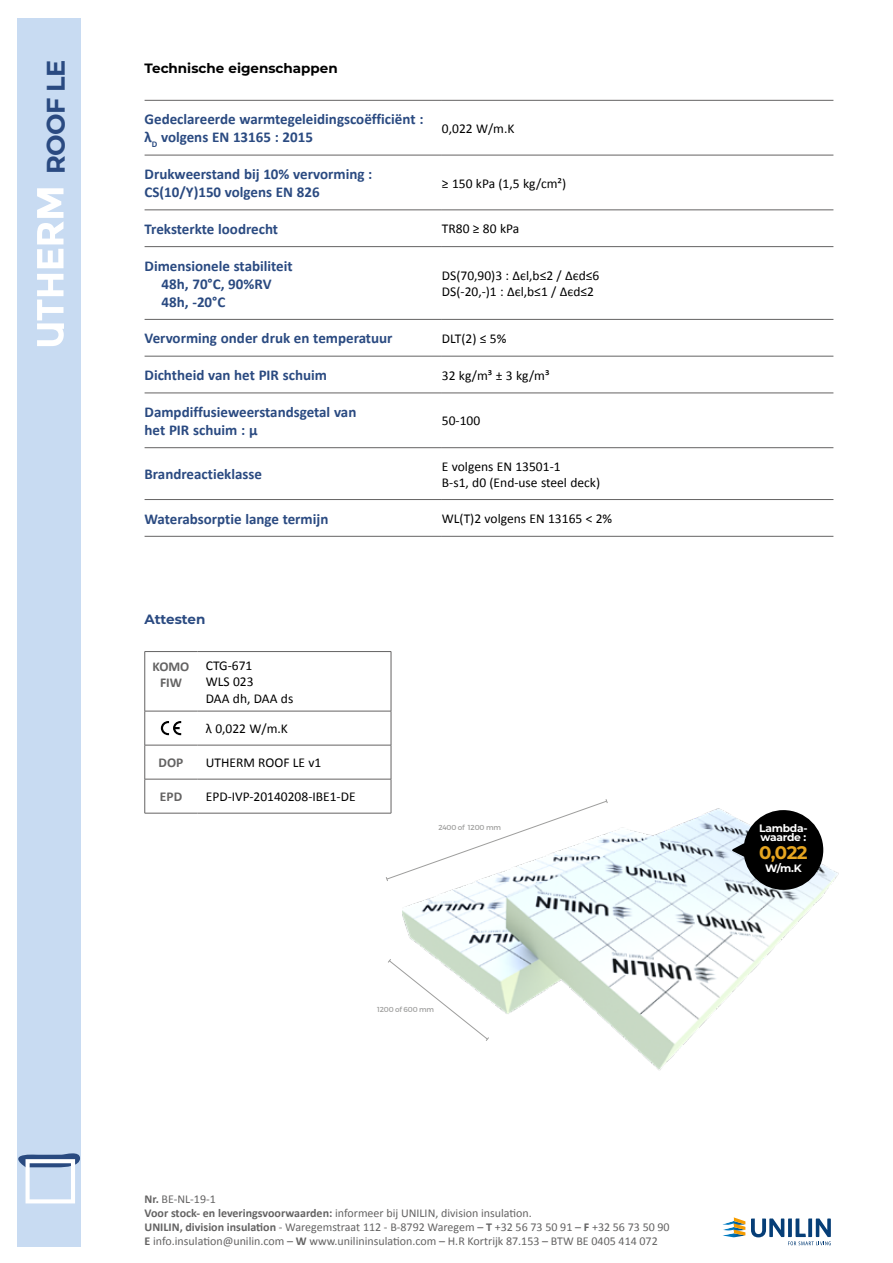
<style>
.page{position:relative;width:893px;height:1263px;background:#fff}
.page>*{position:absolute;margin:0;border:0;box-sizing:border-box;transform-origin:0 0}
.t1{font:700 25.5px "Montserrat";letter-spacing:-.025em;color:#2a4a81}
.t2{font:700 18.15px "Montserrat";color:#e6a520}
.t3{font:700 15px/18px "Calibri";color:#2a4a81}
.t4{font:13.5px/16.2px "Calibri";color:#000}
.t5{font:700 13.5px "Montserrat";color:#000}
.t6{font:700 13.5px/16.2px "Calibri";color:#646363;text-align:center}
.t7{font:700 13.5px "Montserrat";letter-spacing:-.005em;color:#2a4a81}
.t8{font:12px/14.4px "Calibri";color:#646363}
.t9{font:700 10.65px/9.3px "Montserrat";letter-spacing:-.025em;color:#fff}
.t10{font:7.2px "Montserrat";letter-spacing:-.025em;color:#9d9d9c}
.s1{font-weight:700}
</style>
<div class="page">
<div style="left:17px;top:18px;width:64px;height:1228px;background:#c8dbf2"></div>
<svg style="left:751px;top:1218px;width:80px;height:27px"></svg>
<svg style="left:722px;top:1217px;width:23px;height:20px"></svg>
<hr style="left:145px;top:100px;width:297px;height:1px;background:#646363">
<hr style="left:442px;top:100px;width:391px;height:1px;background:#646363">
<hr style="left:145px;top:155px;width:297px;height:1px;background:#646363">
<hr style="left:442px;top:155px;width:391px;height:1px;background:#646363">
<hr style="left:145px;top:210px;width:297px;height:1px;background:#646363">
<hr style="left:442px;top:210px;width:391px;height:1px;background:#646363">
<hr style="left:145px;top:246px;width:297px;height:1px;background:#646363">
<hr style="left:442px;top:246px;width:391px;height:1px;background:#646363">
<hr style="left:145px;top:319px;width:297px;height:1px;background:#646363">
<hr style="left:442px;top:319px;width:391px;height:1px;background:#646363">
<hr style="left:145px;top:356px;width:297px;height:1px;background:#646363">
<hr style="left:442px;top:356px;width:391px;height:1px;background:#646363">
<hr style="left:145px;top:393px;width:297px;height:1px;background:#646363">
<hr style="left:442px;top:393px;width:391px;height:1px;background:#646363">
<hr style="left:145px;top:447px;width:297px;height:1px;background:#646363">
<hr style="left:442px;top:447px;width:391px;height:1px;background:#646363">
<hr style="left:145px;top:499px;width:297px;height:1px;background:#646363">
<hr style="left:442px;top:499px;width:391px;height:1px;background:#646363">
<hr style="left:145px;top:536px;width:297px;height:1px;background:#646363">
<hr style="left:442px;top:536px;width:391px;height:1px;background:#646363">
<svg style="left:37px;top:188px;width:27px;height:158px"></svg>
<hr style="left:145px;top:651px;width:52px;height:1px;background:#646363">
<hr style="left:197px;top:651px;width:194px;height:1px;background:#646363">
<hr style="left:145px;top:711px;width:52px;height:1px;background:#646363">
<hr style="left:197px;top:711px;width:194px;height:1px;background:#646363">
<hr style="left:145px;top:745px;width:52px;height:1px;background:#646363">
<hr style="left:197px;top:745px;width:194px;height:1px;background:#646363">
<hr style="left:145px;top:779px;width:52px;height:1px;background:#646363">
<hr style="left:197px;top:779px;width:194px;height:1px;background:#646363">
<hr style="left:145px;top:813px;width:52px;height:1px;background:#646363">
<hr style="left:197px;top:813px;width:194px;height:1px;background:#646363">
<hr style="left:144px;top:652px;width:1px;height:59px;background:#646363">
<hr style="left:391px;top:652px;width:1px;height:59px;background:#646363">
<hr style="left:144px;top:711px;width:1px;height:34px;background:#646363">
<hr style="left:391px;top:711px;width:1px;height:34px;background:#646363">
<hr style="left:144px;top:745px;width:1px;height:34px;background:#646363">
<hr style="left:391px;top:745px;width:1px;height:34px;background:#646363">
<hr style="left:144px;top:779px;width:1px;height:34px;background:#646363">
<hr style="left:391px;top:779px;width:1px;height:34px;background:#646363">
<svg style="left:161px;top:721px;width:20px;height:14px"></svg>
<img style="left:402px;top:808px;width:437px;height:263px">
<svg style="left:385px;top:798px;width:223px;height:84px"></svg>
<svg style="left:388px;top:958px;width:102px;height:84px"></svg>
<svg style="left:731px;top:810px;width:92px;height:80px;background:#46494b"></svg>
<svg style="left:18px;top:1153px;width:62px;height:50px"></svg>
<h1 class="t1" style="left:37px;top:174px;width:115px;rotate:-90deg">ROOF LE</h1>
<p class="t5" style="left:145px;top:59px;width:195px">Technische eigenschappen</p>
<p class="t3" style="left:145px;top:110px;width:280px">Gedeclareerde warmtegeleidingscoëfficiënt : λ<sub>D</sub> volgens EN 13165 : 2015</p>
<p class="t4" style="left:442px;top:120px;width:74px">0,022 W/m.K</p>
<p class="t3" style="left:145px;top:164px;width:229px">Drukweerstand bij 10% vervorming :<br>CS(10/Y)150 volgens EN 826</p>
<p class="t4" style="left:442px;top:174px;width:126px">≥ 150 kPa (1,5 kg/cm²)</p>
<p class="t3" style="left:145px;top:219px;width:135px">Treksterkte loodrecht</p>
<p class="t4" style="left:442px;top:220px;width:79px">TR80 ≥ 80 kPa</p>
<p class="t3" style="left:162px;top:256px;width:133px;text-indent:-17px">Dimensionele stabiliteit<br>48h, 70°C, 90%RV<br>48h, -20°C</p>
<p class="t4" style="left:442px;top:267px;width:159px">DS(70,90)3 : ∆єl,b≤2 / ∆єd≤6<br>DS(-20,-)1 : ∆єl,b≤1 / ∆єd≤2</p>
<p class="t3" style="left:145px;top:329px;width:250px">Vervorming onder druk en temperatuur</p>
<p class="t4" style="left:442px;top:330px;width:66px">DLT(2) ≤ 5%</p>
<p class="t3" style="left:145px;top:365px;width:184px">Dichtheid van het PIR schuim</p>
<p class="t4" style="left:442px;top:366px;width:109px">32 kg/m³ ± 3 kg/m³</p>
<p class="t3" style="left:145px;top:402px;width:213px">Dampdiffusieweerstandsgetal van het PIR schuim : µ</p>
<p class="t4" style="left:442px;top:412px;width:40px">50-100</p>
<p class="t3" style="left:145px;top:464px;width:119px">Brandreactieklasse</p>
<p class="t4" style="left:442px;top:457px;width:160px">E volgens EN 13501-1<br>B-s1, d0 (End-use steel deck)</p>
<p class="t3" style="left:145px;top:509px;width:185px">Waterabsorptie lange termijn</p>
<p class="t4" style="left:442px;top:510px;width:172px">WL(T)2 volgens EN 13165 &lt; 2%</p>
<p class="t7" style="left:145px;top:610px;width:62px">Attesten</p>
<p class="t6" style="left:153px;top:657px;width:38px">KOMO<br>FIW</p>
<p class="t4" style="left:206px;top:657px;width:89px">CTG-671<br>WLS 023<br>DAA dh, DAA ds</p>
<p class="t4" style="left:206px;top:720px;width:84px">λ 0,022 W/m.K</p>
<p class="t6" style="left:159px;top:754px;width:26px">DOP</p>
<p class="t4" style="left:206px;top:754px;width:117px">UTHERM ROOF LE v1</p>
<p class="t6" style="left:160px;top:788px;width:24px">EPD</p>
<p class="t4" style="left:206px;top:788px;width:151px">EPD-IVP-20140208-IBE1-DE</p>
<p class="t10" style="left:438px;top:823px;width:64px">2400 of 1200 mm</p>
<p class="t10" style="left:377px;top:1005px;width:58px">1200 of 600 mm</p>
<p class="t8" style="left:145px;top:1191px;width:389px"><span class="s1">Nr.</span> BE-NL-19-1<br><span class="s1">Voor stock- en leveringsvoorwaarden:</span> informeer bij UNILIN, division insulation.</p>
<p class="t8" style="left:145px;top:1219px;width:527px"><span class="s1">UNILIN, division insulation</span> - Waregemstraat 112 - B-8792 Waregem – <span class="s1">T</span> +32 56 73 50 91 – <span class="s1">F</span> +32 56 73 50 90<br><span class="s1">E</span> info.insulation@unilin.com – <span class="s1">W</span> www.unilininsulation.com – H.R Kortrijk 87.153 – BTW BE 0405 414 072</p>
<p class="t9" style="left:759px;top:822px;width:50px">Lambda&shy;waarde :</p>
<p class="t2" style="left:759px;top:839px;width:50px">0,022</p>
<p class="t9" style="left:765px;top:863px;width:38px">W/m.K</p>
</div>
